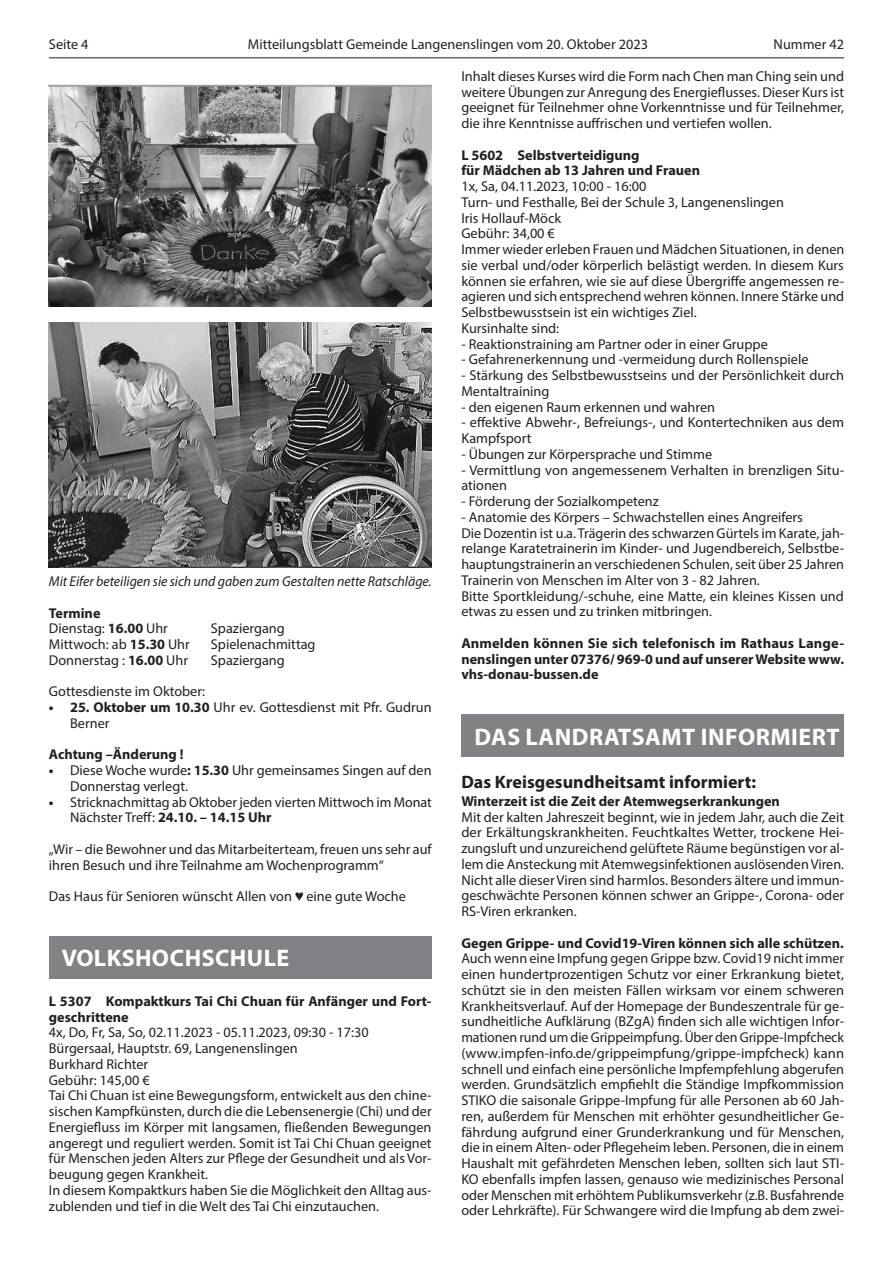
<style>
.page{position:relative;width:893px;height:1263px;background:#fff}
.page>*{position:absolute;margin:0;border:0;box-sizing:border-box;transform-origin:0 0}
.t1{font:700 24px "Myriad Pro";letter-spacing:.02em;color:#fff}
.t2{font:700 18px "Myriad Pro";color:#231f20}
.t3{font:14.25px/15.8px "Myriad Pro";color:#231f20}
.t4{font:700 14.25px/15.8px "Myriad Pro";color:#231f20}
.t5{font:italic 14.25px "Myriad Pro";color:#231f20}
.s1{font-weight:400}
.s2{font-weight:700}
.s3{font-family:"Arial"}
</style>
<div class="page">
<hr style="left:49px;top:57px;width:795px;height:1px;background:#231f20">
<img style="left:49px;top:85px;width:383px;height:221px">
<img style="left:49px;top:322px;width:383px;height:246px">
<div style="left:49px;top:936px;width:383px;height:43px;background:#808285"></div>
<div style="left:461px;top:715px;width:383px;height:42px;background:#808285"></div>
<p class="t3" style="left:49px;top:36px;width:41px">Seite 4</p>
<p class="t3" style="left:248px;top:36px;width:402px">Mitteilungsblatt Gemeinde Langenenslingen vom 20. Oktober 2023</p>
<p class="t3" style="left:774px;top:36px;width:72px">Nummer 42</p>
<p class="t5" style="left:49px;top:572px;width:384px">Mit Eifer beteiligen sie sich und gaben zum Gestalten nette Ratschläge.</p>
<p class="t4" style="left:49px;top:604px;width:121px">Termine<br><span class="s1">Dienstag:</span> 16.00 <span class="s1">Uhr</span></p>
<p class="t3" style="left:211px;top:620px;width:75px">Spaziergang</p>
<p class="t3" style="left:49px;top:636px;width:142px">Mittwoch: ab <span class="s2">15.30</span> Uhr</p>
<p class="t3" style="left:211px;top:636px;width:106px">Spielenachmittag</p>
<p class="t3" style="left:49px;top:652px;width:141px">Donnerstag : <span class="s2">16.00</span> Uhr</p>
<p class="t3" style="left:211px;top:652px;width:75px">Spaziergang</p>
<p class="t3" style="left:49px;top:683px;width:158px">Gottesdienste im Oktober:</p>
<p class="t3" style="left:70px;top:699px;width:363px;text-indent:-21px"><span class="s2">• 25. Oktober um 10.30</span> Uhr ev. Gottesdienst mit Pfr. Gudrun<br>Berner</p>
<p class="t4" style="left:49px;top:746px;width:136px">Achtung –Änderung !</p>
<p class="t3" style="left:70px;top:762px;width:363px;text-indent:-21px"><span class="s2">•</span> Diese Woche wurde<span class="s2">: 15.30</span> Uhr gemeinsames Singen auf den<br>Donnerstag verlegt.</p>
<p class="t3" style="left:70px;top:794px;width:363px;text-indent:-21px"><span class="s2">•</span> Stricknachmittag ab Oktober jeden vierten Mittwoch im Monat<br>Nächster Treff: <span class="s2">24.10. – 14.15 Uhr</span></p>
<p class="t3" style="left:49px;top:841px;width:384px">„Wir – die Bewohner und das Mitarbeiterteam, freuen uns sehr auf ihren Besuch und ihre Teilnahme am Wochenprogramm“</p>
<p class="t3" style="left:49px;top:888px;width:359px">Das Haus für Senioren wünscht Allen von <span class="s3">♥</span> eine gute Woche</p>
<h1 class="t1" style="left:62px;top:943px;width:229px">VOLKSHOCHSCHULE</h1>
<p class="t4" style="left:49px;top:993px;width:384px">L 5307 Kompaktkurs Tai Chi Chuan für Anfänger und Fort&shy;geschrittene</p>
<p class="t3" style="left:49px;top:1024px;width:384px">4x, Do, Fr, Sa, So, 02.11.2023 - 05.11.2023, 09:30 - 17:30<br>Bürgersaal, Hauptstr. 69, Langenenslingen<br>Burkhard Richter<br>Gebühr: 145,00 €<br>Tai Chi Chuan ist eine Bewegungsform, entwickelt aus den chine&shy;sischen Kampfkünsten, durch die die Lebensenergie (Chi) und der Energiefluss im Körper mit langsamen, fließenden Bewegungen angeregt und reguliert werden. Somit ist Tai Chi Chuan geeignet für Menschen jeden Alters zur Pflege der Gesundheit und als Vor&shy;beugung gegen Krankheit.<br>In diesem Kompaktkurs haben Sie die Möglichkeit den Alltag aus&shy;zublenden und tief in die Welt des Tai Chi einzutauchen.</p>
<p class="t3" style="left:461px;top:68px;width:384px;text-align:justify">Inhalt dieses Kurses wird die Form nach Chen man Ching sein und weitere Übungen zur Anregung des Energieflusses. Dieser Kurs ist geeignet für Teilnehmer ohne Vorkenntnisse und für Teilnehmer, die ihre Kenntnisse auffrischen und vertiefen wollen.</p>
<p class="t4" style="left:461px;top:146px;width:240px">L 5602 Selbstverteidigung<br>für Mädchen ab 13 Jahren und Frauen</p>
<p class="t3" style="left:461px;top:178px;width:384px">1x, Sa, 04.11.2023, 10:00 - 16:00<br>Turn- und Festhalle, Bei der Schule 3, Langenenslingen<br>Iris Hollauf-Möck<br>Gebühr: 34,00 €<br>Immer wieder erleben Frauen und Mädchen Situationen, in denen sie verbal und/oder körperlich belästigt werden. In diesem Kurs können sie erfahren, wie sie auf diese Übergriffe angemessen re&shy;agieren und sich entsprechend wehren können. Innere Stärke und Selbstbewusstsein ist ein wichtiges Ziel.<br>Kursinhalte sind:</p>
<p class="t3" style="left:461px;top:336px;width:308px">- Reaktionstraining am Partner oder in einer Gruppe</p>
<p class="t3" style="left:461px;top:351px;width:349px">- Gefahrenerkennung und -vermeidung durch Rollenspiele</p>
<p class="t3" style="left:461px;top:367px;width:384px">- Stärkung des Selbstbewusstseins und der Persönlichkeit durch<br>Mentaltraining</p>
<p class="t3" style="left:461px;top:399px;width:255px">- den eigenen Raum erkennen und wahren</p>
<p class="t3" style="left:461px;top:414px;width:384px">- effektive Abwehr-, Befreiungs-, und Kontertechniken aus dem<br>Kampfsport</p>
<p class="t3" style="left:461px;top:446px;width:252px">- Übungen zur Körpersprache und Stimme</p>
<p class="t3" style="left:461px;top:462px;width:384px">- Vermittlung von angemessenem Verhalten in brenzligen Situ&shy;ationen</p>
<p class="t3" style="left:461px;top:493px;width:199px">- Förderung der Sozialkompetenz</p>
<p class="t3" style="left:461px;top:509px;width:384px">- Anatomie des Körpers – Schwachstellen eines Angreifers<br>Die Dozentin ist u.a. Trägerin des schwarzen Gürtels im Karate, jah&shy;relange Karatetrainerin im Kinder- und Jugendbereich, Selbstbe&shy;hauptungstrainerin an verschiedenen Schulen, seit über 25 Jahren Trainerin von Menschen im Alter von 3 - 82 Jahren.<br>Bitte Sportkleidung/-schuhe, eine Matte, ein kleines Kissen und etwas zu essen und zu trinken mitbringen.</p>
<p class="t4" style="left:461px;top:635px;width:384px;text-align:justify">Anmelden können Sie sich telefonisch im Rathaus Lange&shy;nenslingen unter 07376/ 969-0 und auf unserer Website www. vhs-donau-bussen.de</p>
<h1 class="t1" style="left:474px;top:721px;width:367px">DAS LANDRATSAMT INFORMIERT</h1>
<p class="t2" style="left:461px;top:770px;width:296px">Das Kreisgesundheitsamt informiert:</p>
<p class="t4" style="left:461px;top:793px;width:320px">Winterzeit ist die Zeit der Atemwegserkrankungen</p>
<p class="t3" style="left:461px;top:809px;width:384px;text-align:justify">Mit der kalten Jahreszeit beginnt, wie in jedem Jahr, auch die Zeit der Erkältungskrankheiten. Feuchtkaltes Wetter, trockene Hei&shy;zungsluft und unzureichend gelüftete Räume begünstigen vor al&shy;lem die Ansteckung mit Atemwegsinfektionen auslösenden Viren.<br>Nicht alle dieser Viren sind harmlos. Besonders ältere und immun&shy;geschwächte Personen können schwer an Grippe-, Corona- oder RS-Viren erkranken.</p>
<p class="t4" style="left:461px;top:934px;width:384px">Gegen Grippe- und Covid19-Viren können sich alle schützen.</p>
<p class="t3" style="left:461px;top:950px;width:384px;text-align:justify">Auch wenn eine Impfung gegen Grippe bzw. Covid19 nicht immer einen hundertprozentigen Schutz vor einer Erkrankung bietet, schützt sie in den meisten Fällen wirksam vor einem schweren Krankheitsverlauf. Auf der Homepage der Bundeszentrale für ge&shy;sundheitliche Aufklärung (BZgA) finden sich alle wichtigen Infor&shy;mationen rund um die Grippeimpfung. Über den Grippe-Impfcheck (www.impfen-info.de/grippeimpfung/grippe-impfcheck) kann schnell und einfach eine persönliche Impfempfehlung abgerufen werden. Grundsätzlich empfiehlt die Ständige Impfkommission STIKO die saisonale Grippe-Impfung für alle Personen ab 60 Jah&shy;ren, außerdem für Menschen mit erhöhter gesundheitlicher Ge&shy;fährdung aufgrund einer Grunderkrankung und für Menschen, die in einem Alten- oder Pflegeheim leben. Personen, die in einem Haushalt mit gefährdeten Menschen leben, sollten sich laut STI-KO ebenfalls impfen lassen, genauso wie medizinisches Personal oder Menschen mit erhöhtem Publikumsverkehr (z.B. Busfahrende oder Lehrkräfte). Für Schwangere wird die Impfung ab dem zwei-</p>
</div>
